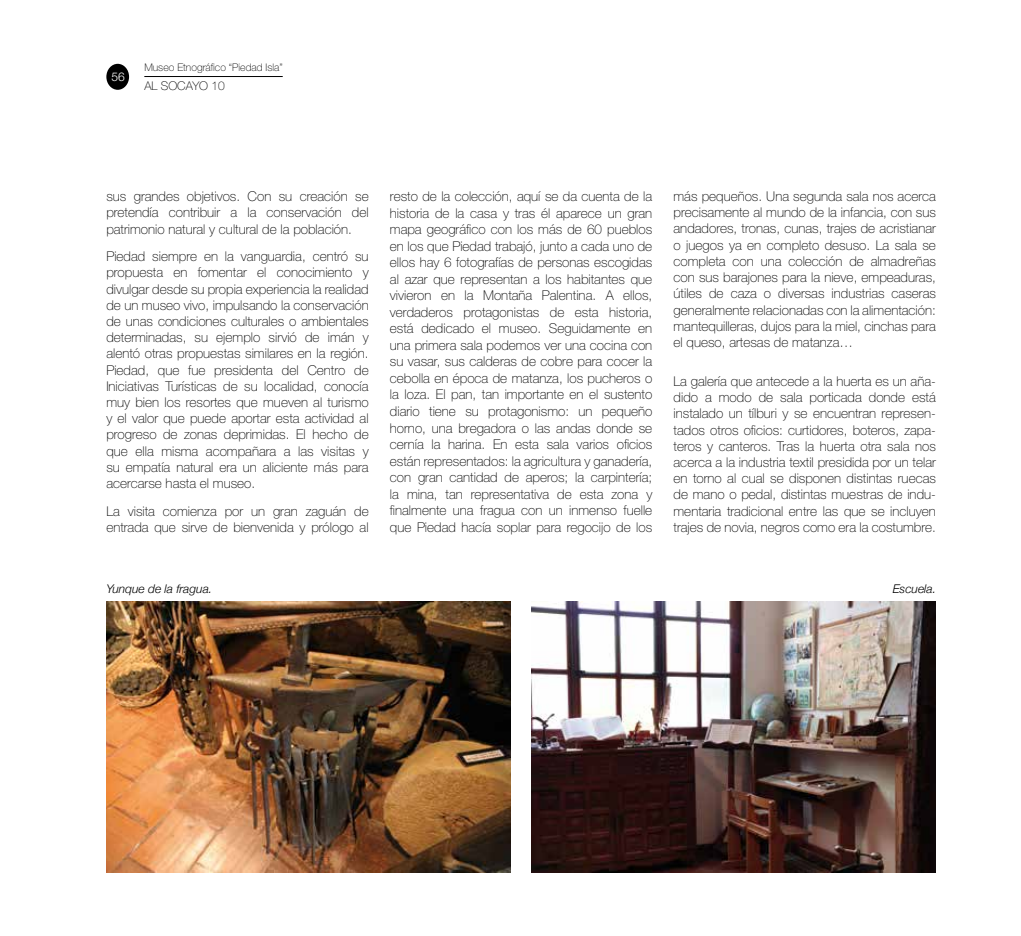
<style>
.page{position:relative;width:1021px;height:936px;background:#fff}
.page>*{position:absolute;margin:0;border:0;box-sizing:border-box;transform-origin:0 0}
.t1{font:100 13.5px/16.2px "Helvetica Neue LT Std";color:#000;text-align:justify}
.t2{font:italic 300 12px "Helvetica Neue";color:#000}
.t3{font:100 12px "Helvetica Neue LT Std";color:#000}
.t4{font:300 12px "Helvetica Neue LT Std";color:#fff}
.t5{font:100 10.5px "Helvetica Neue LT Std";color:#000}
</style>
<div class="page">
<hr style="left:144px;top:76px;width:139px;height:1px;background:#000">
<div style="left:106px;top:64px;width:23px;height:26px;background:#000;border-radius:50%"></div>
<img style="left:532px;top:601px;width:403px;height:271px">
<img style="left:106px;top:601px;width:404px;height:271px">
<p class="t4" style="left:111px;top:70px;width:15px">56</p>
<p class="t5" style="left:144px;top:62px;width:140px">Museo Etnográfico “Piedad Isla”</p>
<p class="t3" style="left:144px;top:79px;width:82px">AL SOCAYO 10</p>
<p class="t1" style="left:106px;top:188px;width:264px">sus grandes objetivos. Con su creación se pretendía contribuir a la conservación del patrimonio natural y cultural de la población.</p>
<p class="t1" style="left:106px;top:248px;width:264px">Piedad siempre en la vanguardia, centró su propuesta en fomentar el conocimiento y divulgar desde su propia experiencia la realidad de un museo vivo, impulsando la conservación de unas condiciones culturales o ambientales determinadas, su ejemplo sirvió de imán y alentó otras propuestas similares en la región.<br>Piedad, que fue presidenta del Centro de Iniciativas Turísticas de su localidad, conocía muy bien los resortes que mueven al turismo y el valor que puede aportar esta actividad al progreso de zonas deprimidas. El hecho de que ella misma acompañara a las visitas y su empatía natural era un aliciente más para acercarse hasta el museo.</p>
<p class="t1" style="left:106px;top:502px;width:264px">La visita comienza por un gran zaguán de entrada que sirve de bienvenida y prólogo al</p>
<p class="t1" style="left:390px;top:188px;width:264px">resto de la colección, aquí se da cuenta de la historia de la casa y tras él aparece un gran mapa geográfico con los más de 60 pueblos en los que Piedad trabajó, junto a cada uno de ellos hay 6 fotografías de personas escogidas al azar que representan a los habitantes que vivieron en la Montaña Palentina. A ellos, verdaderos protagonistas de esta historia, está dedicado el museo. Seguidamente en una primera sala podemos ver una cocina con su vasar, sus calderas de cobre para cocer la cebolla en época de matanza, los pucheros o la loza. El pan, tan importante en el sustento diario tiene su protagonismo: un pequeño horno, una bregadora o las andas donde se cernía la harina. En esta sala varios oficios están representados: la agricultura y ganadería, con gran cantidad de aperos; la carpintería; la mina, tan representativa de esta zona y finalmente una fragua con un inmenso fuelle que Piedad hacía soplar para regocijo de los</p>
<p class="t1" style="left:673px;top:188px;width:264px">más pequeños. Una segunda sala nos acerca precisamente al mundo de la infancia, con sus andadores, tronas, cunas, trajes de acristianar o juegos ya en completo desuso. La sala se completa con una colección de almadreñas con sus barajones para la nieve, empeaduras, útiles de caza o diversas industrias caseras generalmente relacionadas con la alimentación: mantequilleras, dujos para la miel, cinchas para el queso, artesas de matanza…</p>
<p class="t1" style="left:673px;top:373px;width:264px">La galería que antecede a la huerta es un aña&shy;dido a modo de sala porticada donde está instalado un tílburi y se encuentran represen&shy;tados otros oficios: curtidores, boteros, zapa&shy;teros y canteros. Tras la huerta otra sala nos acerca a la industria textil presidida por un telar en torno al cual se disponen distintas ruecas de mano o pedal, distintas muestras de indu&shy;mentaria tradicional entre las que se incluyen trajes de novia, negros como era la costumbre.</p>
<p class="t2" style="left:106px;top:582px;width:107px">Yunque de la fragua.</p>
<p class="t2" style="left:892px;top:582px;width:45px">Escuela.</p>
</div>
